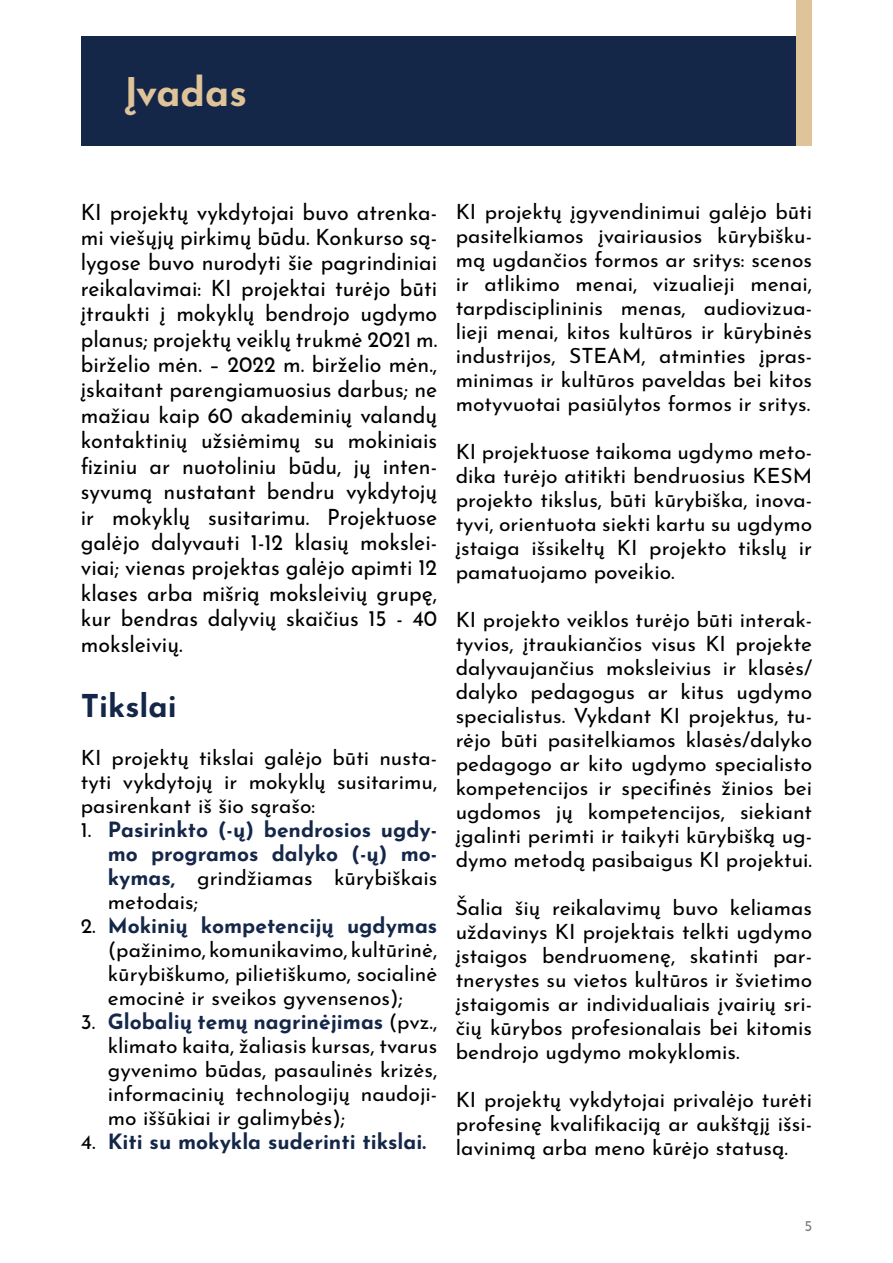
<style>
.page{position:relative;width:893px;height:1263px;background:#fff}
.page>*{position:absolute;margin:0;border:0;box-sizing:border-box;transform-origin:0 0}
.t1{font:700 39.45px "Josefin Sans";color:#dfc399}
.t2{font:700 31.35px "Josefin Sans";color:#142749}
.t3{font:22.5px/25.3px "Josefin Sans";color:#000;text-align:justify;scale:.95 1}
.t4{font:21px/24px "Josefin Sans";color:#000;text-align:justify}
.t5{font:700 21px/24px "Josefin Sans";color:#142749;text-align:justify}
.t6{font:15px "Josefin Sans";color:#7c7e81}
.s1{font-weight:400;color:#000}
.s2{font-weight:700;color:#142749}
</style>
<div class="page">
<div style="left:81px;top:36px;width:730px;height:110px;background:#142749"></div>
<div style="left:796px;top:0;width:16px;height:146px;background:#dfc399"></div>
<h1 class="t1" style="left:125px;top:57px;width:124px">Įvadas</h1>
<p class="t3" style="left:81px;top:196px;width:377px">KI projektų vykdytojai buvo atrenka&shy;mi viešųjų pirkimų būdu. Konkurso są&shy;lygose buvo nurodyti šie pagrindiniai reikalavimai: KI projektai turėjo būti įtraukti į mokyklų bendrojo ugdymo planus; projektų veiklų trukmė 2021 m. birželio mėn. – 2022 m. birželio mėn., įskaitant parengiamuosius darbus; ne mažiau kaip 60 akademinių valandų kontaktinių užsiėmimų su mokiniais fiziniu ar nuotoliniu būdu, jų inten&shy;syvumą nustatant bendru vykdytojų ir mokyklų susitarimu. Projektuose galėjo dalyvauti 1-12 klasių mokslei&shy;viai; vienas projektas galėjo apimti 12 klases arba mišrią moksleivių grupę, kur bendras dalyvių skaičius 15 - 40 moksleivių.</p>
<h2 class="t2" style="left:81px;top:678px;width:97px">Tikslai</h2>
<p class="t4" style="left:81px;top:743px;width:358px">KI projektų tikslai galėjo būti nusta&shy;tyti vykdytojų ir mokyklų susitarimu, pasirenkant iš šio sąrašo:</p>
<p class="t5" style="left:108px;top:815px;width:331px;text-indent:-27px"><span class="s1">1.</span> Pasirinkto (-ų) bendrosios ugdy&shy;mo programos dalyko (-ų) mo&shy;kymas, <span class="s1">grindžiamas kūrybiškais metodais;</span></p>
<p class="t4" style="left:108px;top:911px;width:331px;text-indent:-27px">2. <span class="s2">Mokinių kompetencijų ugdymas </span>(pažinimo, komunikavimo, kultūrinė, kūrybiškumo, pilietiškumo, socialinė emocinė ir sveikos gyvensenos);</p>
<p class="t4" style="left:108px;top:1007px;width:331px;text-indent:-27px">3. <span class="s2">Globalių temų nagrinėjimas</span> (pvz., klimato kaita, žaliasis kursas, tvarus gyvenimo būdas, pasaulinės krizės, informacinių technologijų naudoji&shy;mo iššūkiai ir galimybės);</p>
<p class="t5" style="left:81px;top:1127px;width:347px"><span class="s1">4.</span> Kiti su mokykla suderinti tikslai.</p>
<p class="t4" style="left:456px;top:197px;width:358px">KI projektų įgyvendinimui galėjo būti pasitelkiamos įvairiausios kūrybišku&shy;mą ugdančios formos ar sritys: scenos ir atlikimo menai, vizualieji menai, tarpdisciplininis menas, audiovizua&shy;lieji menai, kitos kultūros ir kūrybinės industrijos, STEAM, atminties įpras&shy;minimas ir kultūros paveldas bei kitos motyvuotai pasiūlytos formos ir sritys.</p>
<p class="t4" style="left:456px;top:437px;width:358px">KI projektuose taikoma ugdymo meto&shy;dika turėjo atitikti bendruosius KESM projekto tikslus, būti kūrybiška, inova&shy;tyvi, orientuota siekti kartu su ugdymo įstaiga išsikeltų KI projekto tikslų ir pamatuojamo poveikio.</p>
<p class="t4" style="left:456px;top:605px;width:358px">KI projekto veiklos turėjo būti interak&shy;tyvios, įtraukiančios visus KI projekte dalyvaujančius moksleivius ir klasės/ dalyko pedagogus ar kitus ugdymo specialistus. Vykdant KI projektus, tu&shy;rėjo būti pasitelkiamos klasės/dalyko pedagogo ar kito ugdymo specialisto kompetencijos ir specifinės žinios bei ugdomos jų kompetencijos, siekiant įgalinti perimti ir taikyti kūrybišką ug&shy;dymo metodą pasibaigus KI projektui.</p>
<p class="t4" style="left:456px;top:893px;width:358px">Šalia šių reikalavimų buvo keliamas uždavinys KI projektais telkti ugdymo įstaigos bendruomenę, skatinti par&shy;tnerystes su vietos kultūros ir švietimo įstaigomis ar individualiais įvairių sri&shy;čių kūrybos profesionalais bei kitomis bendrojo ugdymo mokyklomis.</p>
<p class="t4" style="left:456px;top:1085px;width:358px">KI projektų vykdytojai privalėjo turėti profesinę kvalifikaciją ar aukštąjį išsi&shy;lavinimą arba meno kūrėjo statusą.</p>
<p class="t6" style="left:804px;top:1213px;width:9px">5</p>
</div>
